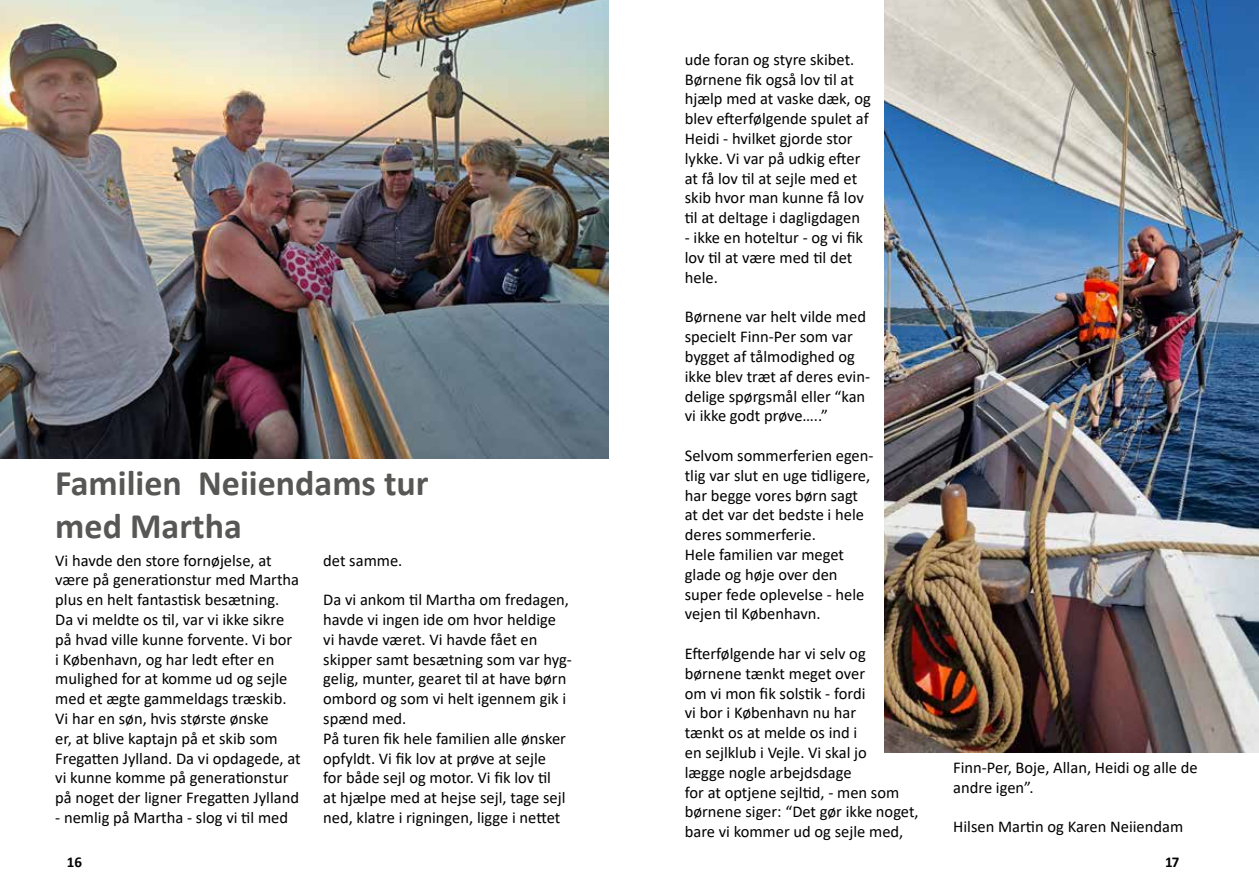
<style>
.page{position:relative;width:1259px;height:893px;background:#fff}
.page>*{position:absolute;margin:0;border:0;box-sizing:border-box;transform-origin:0 0}
.t1{font:700 36px/43.2px "Calibri";color:#575756}
.t2{font:16.5px/19.8px "Calibri";color:#000}
.t3{font:700 15px "Calibri";color:#000}
</style>
<div class="page">
<img style="left:0;top:0;width:608px;height:459px">
<img style="left:884px;top:0;width:375px;height:752px">
<h1 class="t1" style="left:55px;top:461px;width:375px">Familien Neiiendams tur med Martha</h1>
<p class="t2" style="left:55px;top:550px;width:247px">Vi havde den store fornøjelse, at være på generationstur med Martha plus en helt fantastisk besætning.<br>Da vi meldte os til, var vi ikke sikre på hvad ville kunne forvente. Vi bor<br>i København, og har ledt efter en mulighed for at komme ud og sejle med et ægte gammeldags træskib.<br>Vi har en søn, hvis største ønske<br>er, at blive kaptajn på et skib som Fregatten Jylland. Da vi opdagede, at vi kunne komme på generationstur på noget der ligner Fregatten Jylland</p>
<p class="t2" style="left:55px;top:807px;width:234px">- nemlig på Martha - slog vi til med</p>
<p class="t2" style="left:323px;top:550px;width:81px">det samme.</p>
<p class="t2" style="left:323px;top:589px;width:250px">Da vi ankom til Martha om fredagen, havde vi ingen ide om hvor heldige<br>vi havde været. Vi havde fået en skipper samt besætning som var hyg&shy;gelig, munter, gearet til at have børn ombord og som vi helt igennem gik i spænd med.<br>På turen fik hele familien alle ønsker opfyldt. Vi fik lov at prøve at sejle<br>for både sejl og motor. Vi fik lov til<br>at hjælpe med at hejse sejl, tage sejl ned, klatre i rigningen, ligge i nettet</p>
<p class="t2" style="left:685px;top:49px;width:188px">ude foran og styre skibet.<br>Børnene fik også lov til at hjælp med at vaske dæk, og blev efterfølgende spulet af<br>Heidi - hvilket gjorde stor lykke. Vi var på udkig efter at få lov til at sejle med et skib hvor man kunne få lov til at deltage i dagligdagen</p>
<p class="t2" style="left:685px;top:227px;width:180px">- ikke en hoteltur - og vi fik lov til at være med til det hele.</p>
<p class="t2" style="left:685px;top:306px;width:187px">Børnene var helt vilde med specielt Finn-Per som var bygget af tålmodighed og ikke blev træt af deres evin&shy;delige spørgsmål eller “kan vi ikke godt prøve…..”</p>
<p class="t2" style="left:685px;top:445px;width:190px">Selvom sommerferien egen&shy;tlig var slut en uge tidligere, har begge vores børn sagt at det var det bedste i hele deres sommerferie.<br>Hele familien var meget glade og høje over den super fede oplevelse - hele vejen til København.</p>
<p class="t2" style="left:685px;top:643px;width:235px">Efterfølgende har vi selv og børnene tænkt meget over<br>om vi mon fik solstik - fordi<br>vi bor i København nu har<br>tænkt os at melde os ind i<br>en sejlklub i Vejle. Vi skal jo<br>lægge nogle arbejdsdage<br>for at optjene sejltid, - men som børnene siger: “Det gør ikke noget, bare vi kommer ud og sejle med,</p>
<p class="t2" style="left:953px;top:757px;width:246px">Finn-Per, Boje, Allan, Heidi og alle de andre igen”.</p>
<p class="t2" style="left:953px;top:817px;width:231px">Hilsen Martin og Karen Neiiendam</p>
<p class="t3" style="left:67px;top:851px;width:17px">16</p>
<p class="t3" style="left:1165px;top:851px;width:16px">17</p>
</div>
